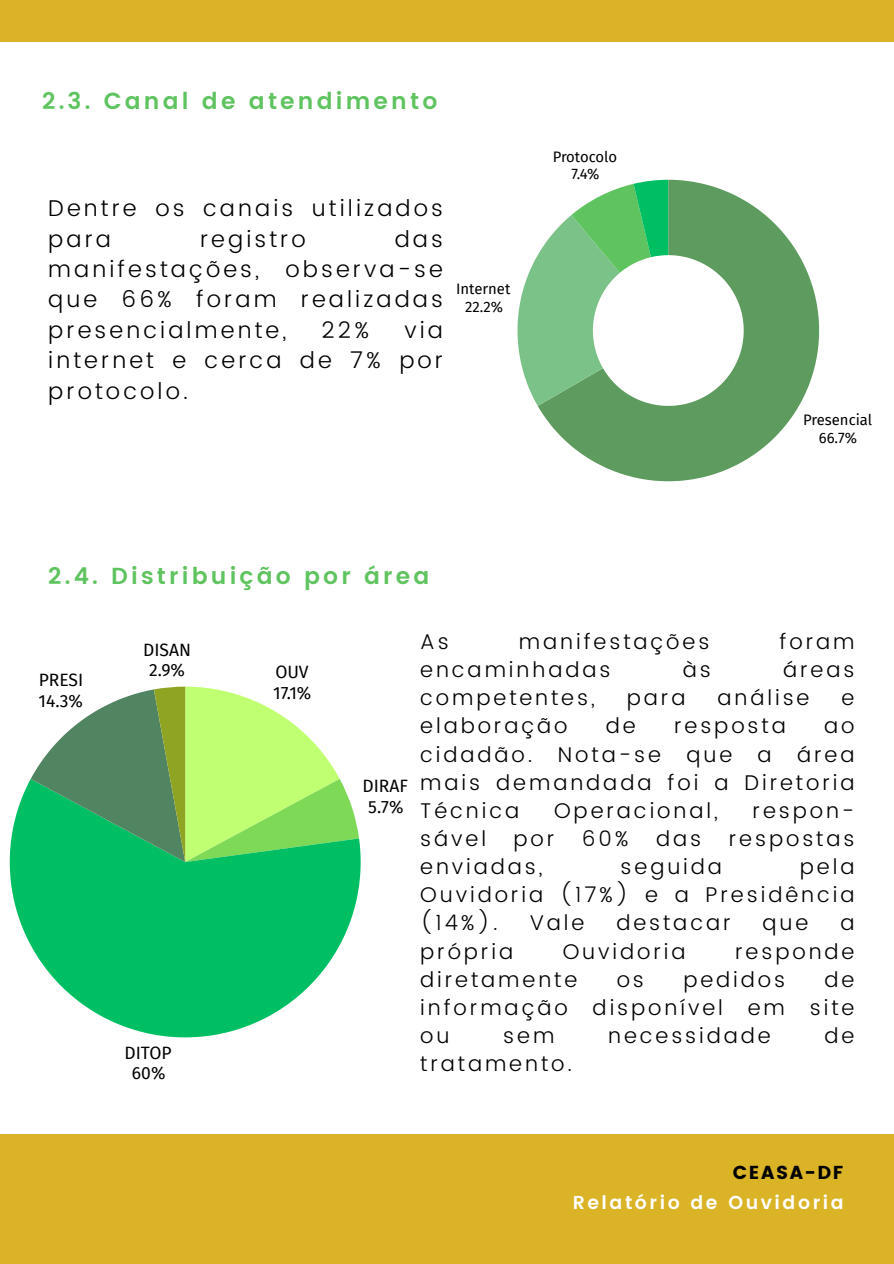
<style>
.page{position:relative;width:894px;height:1264px;background:#fff}
.page>*{position:absolute;margin:0;border:0;box-sizing:border-box;transform-origin:0 0}
.t1{font:600 23.25px "Poppins";letter-spacing:.135em;color:#5fc45f}
.t2{font:300 22.8px/30.3px "Poppins";letter-spacing:.135em;color:#000;text-align:justify}
.t3{font:300 21.3px/28.2px "Poppins";letter-spacing:.135em;color:#000;text-align:justify}
.t4{font:600 18.75px "Poppins";letter-spacing:.135em;color:#fff}
.t5{font:18.75px "Poppins";letter-spacing:.09em;color:#000}
.t6{font:17.4px/20.5px "Fira Sans";color:#000;text-align:center}
.t7{font:14.85px/17.5px "Fira Sans";color:#000;text-align:center}
</style>
<div class="page">
<div style="left:0;top:1133px;width:893px;height:130px;background:#dab426"></div>
<div style="left:0;top:0;width:893px;height:42px;background:#dab426"></div>
<svg style="left:538px;top:180px;width:280px;height:301px;fill:#5e9b5e"></svg>
<svg style="left:517px;top:180px;width:151px;height:226px"></svg>
<svg style="left:10px;top:779px;width:350px;height:258px;fill:#00bf63"></svg>
<svg style="left:31px;top:686px;width:328px;height:176px"></svg>
<h2 class="t1" style="left:42px;top:87px;width:396px">2.3. Canal de atendimento</h2>
<p class="t2" style="left:48px;top:193px;width:396px">Dentre os canais utilizados para</p>
<p class="t2" style="left:200px;top:223px;width:107px">registro</p>
<p class="t2" style="left:48px;top:223px;width:396px;text-indent:346px">das manifestações, observa-se que 66% foram realizadas presencialmente,</p>
<p class="t2" style="left:48px;top:315px;width:396px;text-indent:356px">via internet e cerca de 7% por protocolo.</p>
<p class="t2" style="left:321px;top:315px;width:49px">22%</p>
<p class="t7" style="left:456px;top:280px;width:56px">Internet<br>22.2%</p>
<p class="t7" style="left:552px;top:148px;width:66px">Protocolo<br>7.4%</p>
<p class="t1" style="left:48px;top:562px;width:382px">2.4. Distribuição por área</p>
<p class="t7" style="left:803px;top:411px;width:70px">Presencial<br>66.7%</p>
<p class="t6" style="left:39px;top:670px;width:46px;text-align:left">PRESI<br>14.3%</p>
<p class="t6" style="left:143px;top:639px;width:49px">DISAN<br>2.9%</p>
<p class="t6" style="left:124px;top:1042px;width:48px">DITOP<br>60%</p>
<p class="t6" style="left:273px;top:662px;width:40px;text-align:left">OUV<br>17.1%</p>
<p class="t6" style="left:362px;top:776px;width:47px">DIRAF<br>5.7%</p>
<h1 class="t3" style="left:420px;top:627px;width:30px">As</h1>
<h1 class="t3" style="left:518px;top:627px;width:192px">manifestações</h1>
<h1 class="t3" style="left:779px;top:627px;width:76px">foram</h1>
<h1 class="t3" style="left:420px;top:655px;width:192px">encaminhadas</h1>
<h1 class="t3" style="left:682px;top:655px;width:30px">às</h1>
<h1 class="t3" style="left:783px;top:655px;width:73px">áreas</h1>
<h1 class="t3" style="left:420px;top:684px;width:176px">competentes,</h1>
<h1 class="t3" style="left:626px;top:684px;width:60px">para</h1>
<h1 class="t3" style="left:717px;top:684px;width:93px">análise</h1>
<h1 class="t3" style="left:841px;top:684px;width:14px">e</h1>
<h1 class="t3" style="left:420px;top:712px;width:149px">elaboração</h1>
<h1 class="t3" style="left:605px;top:712px;width:31px">de</h1>
<h1 class="t3" style="left:674px;top:712px;width:113px">resposta</h1>
<h1 class="t3" style="left:420px;top:712px;width:435px;text-indent:404px">ao cidadão. Nota-se que a área mais demandada foi a Diretoria Técnica</h1>
<h1 class="t3" style="left:554px;top:796px;width:165px">Operacional,</h1>
<h1 class="t3" style="left:752px;top:796px;width:103px">respon-</h1>
<h1 class="t3" style="left:420px;top:824px;width:67px">sável</h1>
<h1 class="t3" style="left:513px;top:824px;width:42px">por</h1>
<h1 class="t3" style="left:581px;top:824px;width:48px">60%</h1>
<h1 class="t3" style="left:656px;top:824px;width:47px">das</h1>
<h1 class="t3" style="left:728px;top:824px;width:127px">respostas</h1>
<h1 class="t3" style="left:420px;top:852px;width:124px">enviadas,</h1>
<h1 class="t3" style="left:620px;top:852px;width:103px">seguida</h1>
<h1 class="t3" style="left:420px;top:852px;width:435px;text-indent:379px">pela Ouvidoria (17%) e a Presidência (14%).</h1>
<h1 class="t3" style="left:529px;top:909px;width:56px">Vale</h1>
<h1 class="t3" style="left:616px;top:909px;width:116px">destacar</h1>
<h1 class="t3" style="left:762px;top:909px;width:47px">que</h1>
<h1 class="t3" style="left:840px;top:909px;width:16px">a</h1>
<h1 class="t3" style="left:420px;top:937px;width:94px">própria</h1>
<h1 class="t3" style="left:562px;top:937px;width:124px">Ouvidoria</h1>
<h1 class="t3" style="left:735px;top:937px;width:121px">responde</h1>
<h1 class="t3" style="left:420px;top:965px;width:158px">diretamente</h1>
<h1 class="t3" style="left:616px;top:965px;width:29px">os</h1>
<h1 class="t3" style="left:683px;top:965px;width:103px">pedidos</h1>
<h1 class="t3" style="left:420px;top:965px;width:435px;text-indent:404px">de informação disponível em site ou</h1>
<h1 class="t3" style="left:503px;top:1021px;width:53px">sem</h1>
<h1 class="t3" style="left:608px;top:1021px;width:164px">necessidade</h1>
<h1 class="t3" style="left:824px;top:1021px;width:31px">de</h1>
<h1 class="t3" style="left:420px;top:1049px;width:153px">tratamento.</h1>
<h1 class="t5" style="left:732px;top:1161px;width:112px">CEASA-DF</h1>
<p class="t4" style="left:572px;top:1191px;width:272px">Relatório de Ouvidoria</p>
</div>
